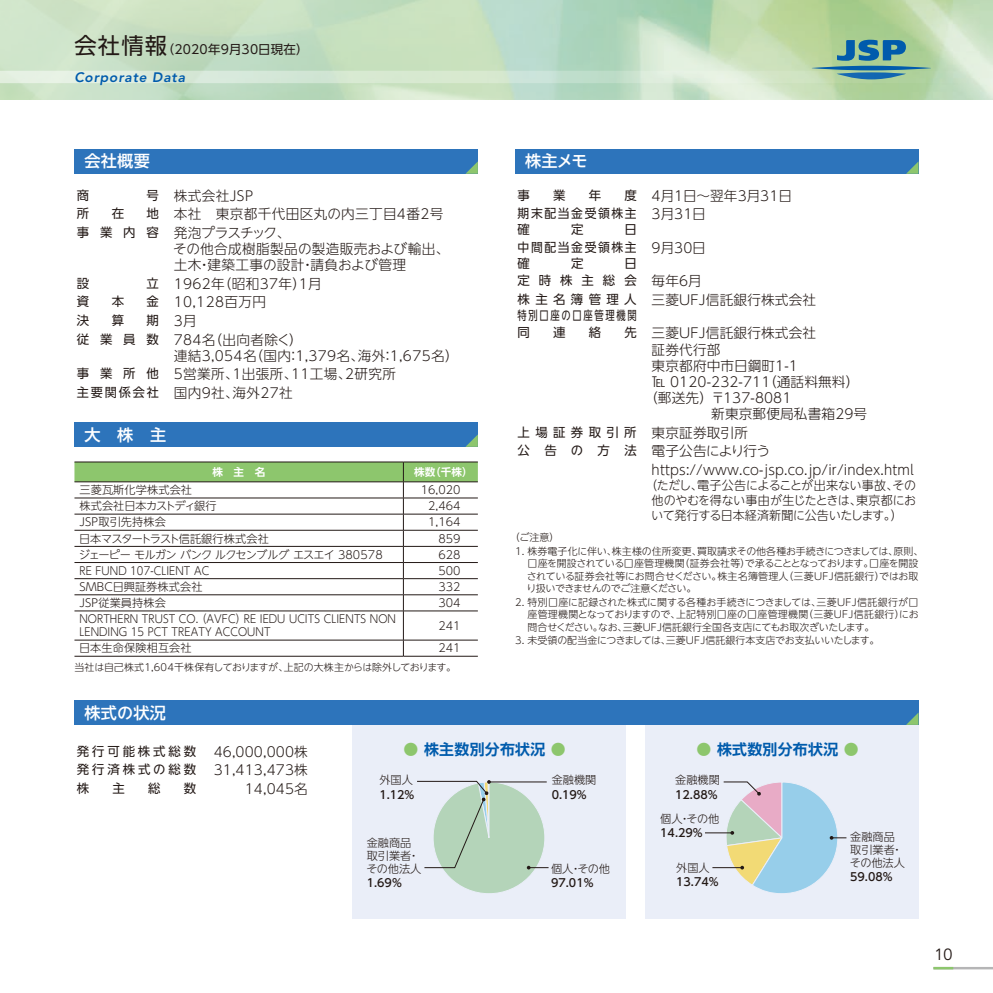
<style>
.page{position:relative;width:993px;height:993px;background:#fff}
.page>*{position:absolute;margin:0;border:0;box-sizing:border-box;transform-origin:0 0}
.t1{font:500 16.1px "UD Shin Go NT Pro";letter-spacing:.02em;color:#fff}
.t2{font:16.1px "Avenir";color:#231916}
.t3{font:700 14.88px "UD Shin Go NT Pro De";letter-spacing:.02em;color:#005bac}
.t4{font:300 13.65px/18.6px "UD Shin Go NT Pro";letter-spacing:.01em;color:#231916}
.t5{font:italic 800 13.65px "Avenir";letter-spacing:.065em;color:#005bac}
.t6{font:300 12.42px/14.9px "UD Shin Go NT Pro";letter-spacing:-.03em;color:#231916;text-align:center}
.t7{font:12.42px/18.6px "UD Shin Go NT Pro";letter-spacing:.435em;color:#231916}
.t8{font:12.42px "UD Shin Go NT Pro";letter-spacing:.185em;color:#231916}
.t9{font:12.42px/16.1px "UD Shin Go NT Pro";letter-spacing:.14em;color:#231916;scale:.95 1}
.t10{font:12.42px "UD Shin Go NT Pro";letter-spacing:.02em;color:#231916}
.t11{font:12.42px "UD Shin Go NT Pro";letter-spacing:.185em;color:#231916;scale:.75 1}
.t12{font:12.42px "UD Shin Go NT Pro";letter-spacing:.23em;color:#231916}
.t13{font:12.42px "UD Shin Go NT Pro";letter-spacing:.235em;color:#231916}
.t14{font:300 11.2px/13px "UD Shin Go NT Pro";letter-spacing:.01em;color:#231916}
.t15{font:300 11.2px/13px "UD Shin Go NT Pro";letter-spacing:.01em;color:#231916;scale:.9 1}
.t16{font:500 11.2px "UD Shin Go NT Pro";color:#231916}
.t17{font:300 11.2px "UD Shin Go NT Pro";letter-spacing:-.065em;color:#231916}
.t18{font:300 11.2px "UD Shin Go NT Pro";letter-spacing:-.035em;color:#231916}
.t19{font:300 11.2px "UD Shin Go NT Pro";letter-spacing:-.03em;color:#231916}
.t20{font:700 10.5px "UD Shin Go NT Pro De";color:#fff}
.t21{font:300 9.97px/12.4px "UD Shin Go NT Pro";color:#231916;text-align:justify}
.s1{font-size:22.4px}
.s2{font-weight:400;font-size:12.42px}
.s3{font-weight:300;font-size:13.65px}
.s4{color:#8dc66d}
</style>
<div class="page">
<hr style="left:74px;top:461px;width:329px;height:1px;background:#231916">
<hr style="left:403px;top:461px;width:74px;height:1px;background:#231916">
<svg style="left:74px;top:462px;width:403px;height:193px"></svg>
<hr style="left:74px;top:655px;width:329px;height:1px;background:#231916">
<hr style="left:403px;top:655px;width:74px;height:1px;background:#231916">
<div style="left:74px;top:422px;width:403px;height:24px;background:#2d74bb"></div>
<div style="left:74px;top:149px;width:403px;height:25px;background:#2d74bb"></div>
<div style="left:515px;top:149px;width:403px;height:25px;background:#2d74bb"></div>
<div style="left:645px;top:724px;width:273px;height:194px;background:#eaeef8"></div>
<svg style="left:705px;top:781px;width:141px;height:113px"></svg>
<div style="left:352px;top:724px;width:273px;height:194px;background:#eaeef8"></div>
<svg style="left:417px;top:780px;width:131px;height:113px"></svg>
<div style="left:74px;top:699px;width:844px;height:25px;background:#2d74bb"></div>
<svg style="left:811px;top:40px;width:119px;height:31px;background:#75a99d"></svg>
<hr style="left:933px;top:966px;width:59px;height:3px;background:#b5b5b6">
<hr style="left:933px;top:966px;width:19px;height:3px;background:#8dc66d">
<svg style="left:465px;top:162px;width:12px;height:12px"></svg>
<svg style="left:466px;top:435px;width:11px;height:11px"></svg>
<svg style="left:907px;top:713px;width:11px;height:11px"></svg>
<svg style="left:906px;top:162px;width:12px;height:12px"></svg>
<svg style="left:0;top:71px;width:992px;height:12px;background:#cee3cf"></svg>
<p class="t10" style="left:74px;top:40px;width:235px"><span class="s1">会社情報</span>（2020年9月30日現在）</p>
<p class="t5" style="left:74px;top:69px;width:112px">Corporate Data</p>
<p class="t1" style="left:84px;top:148px;width:67px">会社概要</p>
<p class="t1" style="left:525px;top:148px;width:64px">株主メモ</p>
<p class="t4" style="left:77px;top:186px;width:368px"><span class="s2">商　　　号</span> 株式会社JSP<br><span class="s2">所　在　地</span> 本社　東京都千代田区丸の内三丁目4番2号<span class="s2">事 業 内 容</span> 発泡プラスチック、</p>
<p class="t4" style="left:173px;top:240px;width:277px;line-height:16.1px">その他合成樹脂製品の製造販売および輸出、土木・建築工事の設計・請負および管理</p>
<p class="t4" style="left:77px;top:274px;width:246px"><span class="s2">設　　　立</span> 1962年（昭和37年）1月<span class="s2">資　本　金</span> 10,128百万円</p>
<p class="t8" style="left:77px;top:310px;width:121px">決　算　期 <span class="s3">3月</span></p>
<p class="t4" style="left:174px;top:331px;width:286px;line-height:16.1px;text-indent:-97px"><span class="s2">従 業 員 数</span> 784名（出向者除く）<br>連結3,054名（国内：1,379名、海外：1,675名）</p>
<p class="t4" style="left:77px;top:364px;width:320px"><span class="s2">事 業 所 他</span> 5営業所、1出張所、11工場、2研究所<span class="s2">主要関係会社</span> 国内9社、海外27社</p>
<p class="t1" style="left:84px;top:421px;width:83px">大　株　主</p>
<p class="t20" style="left:212px;top:463px;width:55px">株　主　名</p>
<p class="t20" style="left:414px;top:463px;width:60px">株数（千株）</p>
<p class="t14" style="left:79px;top:483px;width:114px">三菱瓦斯化学株式会社</p>
<p class="t14" style="left:420px;top:483px;width:41px">16,020</p>
<p class="t19" style="left:79px;top:497px;width:139px">株式会社日本カストディ銀行</p>
<p class="t14" style="left:428px;top:499px;width:34px">2,464</p>
<p class="t14" style="left:79px;top:515px;width:88px">JSP取引先持株会</p>
<p class="t14" style="left:428px;top:515px;width:34px">1,164</p>
<p class="t18" style="left:79px;top:529px;width:191px">日本マスタートラスト信託銀行株式会社</p>
<p class="t14" style="left:438px;top:531px;width:24px">859</p>
<p class="t17" style="left:79px;top:545px;width:305px">ジェーピー モルガン バンク ルクセンブルグ エスエイ 380578</p>
<p class="t14" style="left:438px;top:547px;width:24px">628</p>
<p class="t15" style="left:79px;top:563px;width:146px">RE FUND 107-CLIENT AC</p>
<p class="t14" style="left:438px;top:563px;width:24px">500</p>
<p class="t14" style="left:79px;top:579px;width:125px">SMBC日興証券株式会社</p>
<p class="t14" style="left:438px;top:579px;width:24px">332</p>
<p class="t14" style="left:79px;top:595px;width:88px">JSP従業員持株会</p>
<p class="t14" style="left:438px;top:595px;width:24px">304</p>
<p class="t15" style="left:79px;top:612px;width:353px">NORTHERN TRUST CO. （AVFC）RE IEDU UCITS CLIENTS NON<br>LENDING 15 PCT TREATY ACCOUNT</p>
<p class="t14" style="left:438px;top:618px;width:24px">241</p>
<p class="t14" style="left:79px;top:641px;width:114px">日本生命保険相互会社</p>
<p class="t14" style="left:438px;top:641px;width:24px">241</p>
<p class="t21" style="left:74px;top:660px;width:383px">当社は自己株式1,604千株保有しておりますが、上記の大株主からは除外しております。</p>
<p class="t8" style="left:517px;top:185px;width:14px">事</p>
<p class="t8" style="left:553px;top:185px;width:14px">業</p>
<p class="t8" style="left:588px;top:185px;width:14px">年</p>
<p class="t4" style="left:624px;top:186px;width:169px"><span class="s2">度</span> 4月1日〜翌年3月31日</p>
<p class="t9" style="left:517px;top:205px;width:127px">期末配当金受領株主確</p>
<p class="t4" style="left:651px;top:204px;width:56px">3月31日</p>
<p class="t8" style="left:571px;top:219px;width:14px">定</p>
<p class="t8" style="left:624px;top:219px;width:14px">日</p>
<p class="t9" style="left:517px;top:238px;width:127px">中間配当金受領株主確</p>
<p class="t4" style="left:651px;top:238px;width:56px">9月30日</p>
<p class="t7" style="left:517px;top:271px;width:186px">定時株主総会 <span class="s3">毎年6月</span>株主名簿管理人</p>
<p class="t11" style="left:517px;top:305px;width:160px">特別口座の口座管理機関</p>
<p class="t8" style="left:571px;top:253px;width:14px">定</p>
<p class="t8" style="left:624px;top:253px;width:14px">日</p>
<p class="t4" style="left:651px;top:290px;width:166px">三菱UFJ信託銀行株式会社</p>
<p class="t8" style="left:517px;top:322px;width:14px">同</p>
<p class="t8" style="left:553px;top:322px;width:14px">連</p>
<p class="t8" style="left:588px;top:322px;width:14px">絡</p>
<p class="t4" style="left:624px;top:323px;width:193px"><span class="s2">先</span> 三菱UFJ信託銀行株式会社</p>
<p class="t4" style="left:651px;top:339px;width:70px">証券代行部</p>
<p class="t4" style="left:651px;top:355px;width:148px">東京都府中市日鋼町1-1</p>
<p class="t4" style="left:651px;top:372px;width:209px">℡ 0120-232-711（通話料無料）</p>
<p class="t4" style="left:644px;top:388px;width:149px">（郵送先）〒137-8081</p>
<p class="t4" style="left:711px;top:404px;width:157px">新東京郵便局私書箱29号</p>
<p class="t7" style="left:517px;top:422px;width:232px">上場証券取引所 <span class="s3">東京証券取引所</span></p>
<p class="t4" style="left:651px;top:441px;width:263px;text-indent:-134px"><span class="s2">公 告 の 方 法</span> 電子公告により行うhttps://www.co-jsp.co.jp/ir/index.html</p>
<p class="t6" style="left:645px;top:477px;width:273px">（ただし、電子公告によることが出来ない事故、その他のやむを得ない事由が生じたときは、東京都において発行する日本経済新聞に公告いたします。）</p>
<p class="t21" style="left:515px;top:530px;width:409px;line-height:13.7px;text-indent:-5px">（ご注意）<br>1．株券電子化に伴い、株主様の住所変更、買取請求その他各種お手続きにつきましては、原則、</p>
<p class="t21" style="left:526px;top:556px;width:393px">口座を開設されている口座管理機関（証券会社等）で承ることとなっております。口座を開設されている証券会社等にお問合せください。株主名簿管理人（三菱UFJ信託銀行）ではお取り扱いできませんのでご注意ください。</p>
<p class="t21" style="left:527px;top:595px;width:392px;text-indent:-12px">2．特別口座に記録された株式に関する各種お手続きにつきましては、三菱UFJ信託銀行が口座管理機関となっておりますので、上記特別口座の口座管理機関（三菱UFJ信託銀行）にお問合せください。なお、三菱UFJ信託銀行全国各支店にてもお取次ぎいたします。</p>
<p class="t21" style="left:515px;top:633px;width:366px">3．未受領の配当金につきましては、三菱UFJ信託銀行本支店でお支払いいたします。</p>
<p class="t1" style="left:84px;top:699px;width:83px">株式の状況</p>
<p class="t12" style="left:77px;top:740px;width:121px">発行可能株式総数</p>
<p class="t4" style="left:214px;top:741px;width:96px">46,000,000株</p>
<p class="t13" style="left:77px;top:759px;width:121px">発行済株式の総数</p>
<p class="t4" style="left:214px;top:760px;width:96px">31,413,473株</p>
<p class="t8" style="left:77px;top:777px;width:14px">株</p>
<p class="t8" style="left:112px;top:777px;width:14px">主</p>
<p class="t8" style="left:148px;top:777px;width:14px">総</p>
<p class="t8" style="left:184px;top:777px;width:14px">数</p>
<p class="t4" style="left:245px;top:778px;width:64px">14,045名</p>
<p class="t3" style="left:403px;top:737px;width:164px"><span class="s4">●</span> 株主数別分布状況 <span class="s4">●</span></p>
<p class="t3" style="left:696px;top:737px;width:164px"><span class="s4">●</span> 株式数別分布状況 <span class="s4">●</span></p>
<p class="t14" style="left:379px;top:773px;width:35px">外国人</p>
<p class="t16" style="left:379px;top:785px;width:37px">1.12%</p>
<p class="t14" style="left:366px;top:835px;width:57px">金融商品取引業者・その他法人</p>
<p class="t16" style="left:366px;top:873px;width:37px">1.69%</p>
<p class="t14" style="left:551px;top:773px;width:46px">金融機関</p>
<p class="t16" style="left:551px;top:785px;width:37px">0.19%</p>
<p class="t14" style="left:551px;top:861px;width:60px">個人・その他</p>
<p class="t16" style="left:551px;top:873px;width:44px">97.01%</p>
<p class="t14" style="left:675px;top:773px;width:46px">金融機関</p>
<p class="t16" style="left:675px;top:785px;width:44px">12.88%</p>
<p class="t14" style="left:660px;top:811px;width:60px">個人・その他</p>
<p class="t16" style="left:660px;top:823px;width:44px">14.29%</p>
<p class="t14" style="left:676px;top:860px;width:35px">外国人</p>
<p class="t16" style="left:676px;top:872px;width:44px">13.74%</p>
<p class="t14" style="left:849px;top:829px;width:57px">金融商品取引業者・その他法人</p>
<p class="t16" style="left:849px;top:867px;width:44px">59.08%</p>
<p class="t2" style="left:934px;top:944px;width:19px">10</p>
</div>
